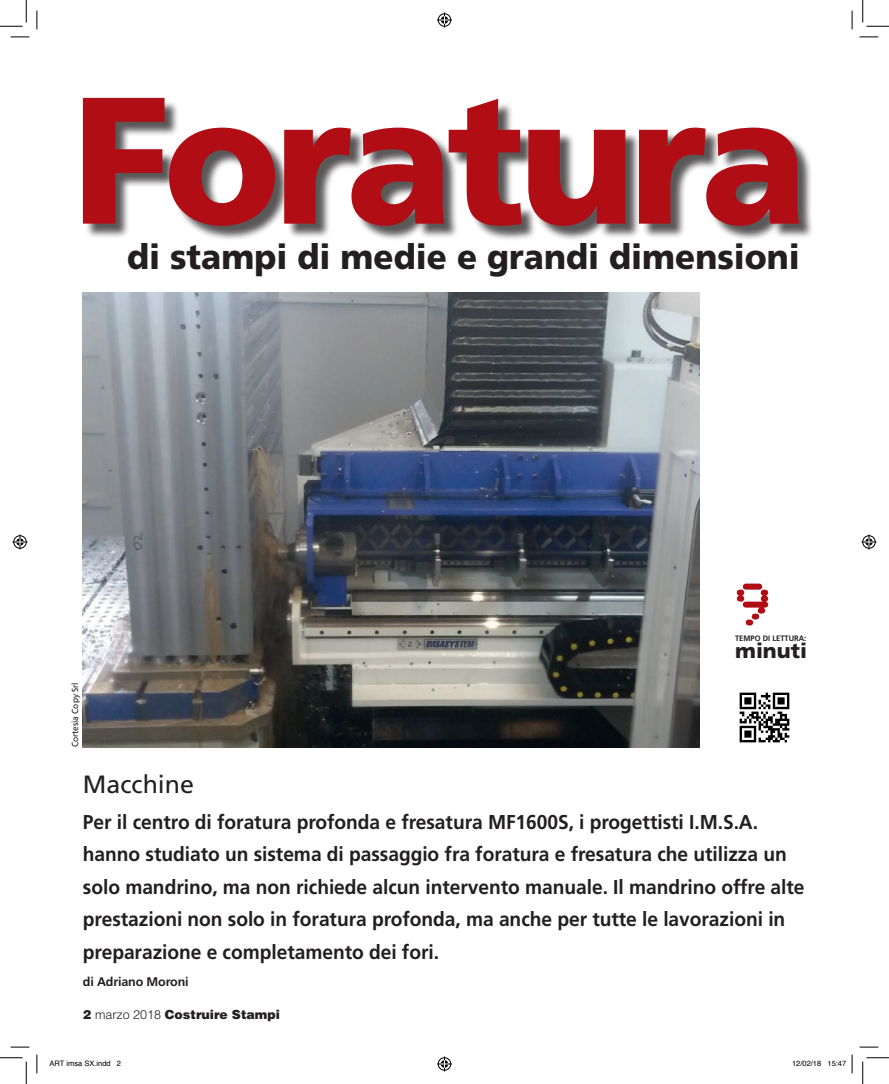
<style>
.page{position:relative;width:889px;height:1084px;background:#fff}
.page>*{position:absolute;margin:0;border:0;box-sizing:border-box;transform-origin:0 0}
.t1{font:900 180.12px "Frutiger";letter-spacing:-.035em;color:#b00d15}
.t2{font:62.5px "Synchro Plain";color:#b00d15}
.t3{font:900 34.75px "Frutiger";color:#231f20;scale:.95 1}
.t4{font:25px "Frutiger";color:#231f20}
.t5{font:900 20.88px "Frutiger";color:#231f20}
.t6{font:700 20px/32.5px "Frutiger";letter-spacing:-.005em;color:#231f20;scale:.96 1}
.t7{font:900 12.5px "Helvetica";color:#231f20}
.t8{font:700 12.5px "Frutiger";letter-spacing:-.01em;color:#231f20}
.t9{font:8.75px "Frutiger";color:#231f20;scale:.95 1}
.t10{font:700 7.88px "Frutiger";color:#231f20;scale:.96 1}
.t11{font:7.5px "Helvetica";color:#000}
.s1{font-weight:300}
</style>
<div class="page">
<img style="left:739px;top:692px;width:51px;height:51px">
<div style="left:85px;top:100px;width:729px;height:141px;background:#231f20;opacity:.75"></div>
<img style="left:83px;top:292px;width:616px;height:455px">
<svg style="left:11px;top:36px;width:18px;height:2px"></svg>
<svg style="left:859px;top:36px;width:19px;height:2px"></svg>
<svg style="left:11px;top:1046px;width:18px;height:2px"></svg>
<svg style="left:859px;top:1046px;width:19px;height:2px"></svg>
<svg style="left:36px;top:11px;width:2px;height:18px"></svg>
<svg style="left:36px;top:1054px;width:2px;height:19px"></svg>
<svg style="left:851px;top:11px;width:2px;height:18px"></svg>
<svg style="left:0;top:0;width:27px;height:27px"></svg>
<svg style="left:0;top:1057px;width:27px;height:27px"></svg>
<svg style="left:862px;top:0;width:27px;height:27px"></svg>
<svg style="left:862px;top:1057px;width:27px;height:27px"></svg>
<svg style="left:437px;top:13px;width:15px;height:15px"></svg>
<svg style="left:437px;top:1056px;width:15px;height:15px"></svg>
<svg style="left:13px;top:534px;width:15px;height:15px"></svg>
<svg style="left:861px;top:534px;width:15px;height:15px"></svg>
<svg style="left:851px;top:1054px;width:2px;height:19px"></svg>
<h1 class="t1" style="left:72px;top:52px;width:736px">Foratura</h1>
<h3 class="t3" style="left:127px;top:235px;width:710px">di stampi di medie e grandi dimensioni</h3>
<h2 class="t2" style="left:735px;top:560px;width:37px">9</h2>
<p class="t9" style="left:70px;top:747px;width:70px;rotate:-90deg">Cortesia Copy Srl</p>
<p class="t10" style="left:735px;top:633px;width:76px">TEMPO DI LETTURA:</p>
<p class="t5" style="left:735px;top:638px;width:73px">minuti</p>
<p class="t4" style="left:83px;top:769px;width:113px">Macchine</p>
<p class="t6" style="left:83px;top:805px;width:753px">Per il centro di foratura profonda e fresatura MF1600S, i progettisti I.M.S.A. hanno studiato un sistema di passaggio fra foratura e fresatura che utilizza un solo mandrino, ma non richiede alcun intervento manuale. Il mandrino offre alte prestazioni non solo in foratura profonda, ma anche per tutte le lavorazioni in preparazione e completamento dei fori.</p>
<p class="t8" style="left:83px;top:974px;width:107px">di Adriano Moroni</p>
<p class="t7" style="left:83px;top:1006px;width:198px">2 <span class="s1">marzo 2018</span> Costruire Stampi</p>
<p class="t11" style="left:49px;top:1057px;width:73px">ART imsa SX.indd 2</p>
<p class="t11" style="left:792px;top:1057px;width:56px">12/02/18 15:47</p>
</div>
